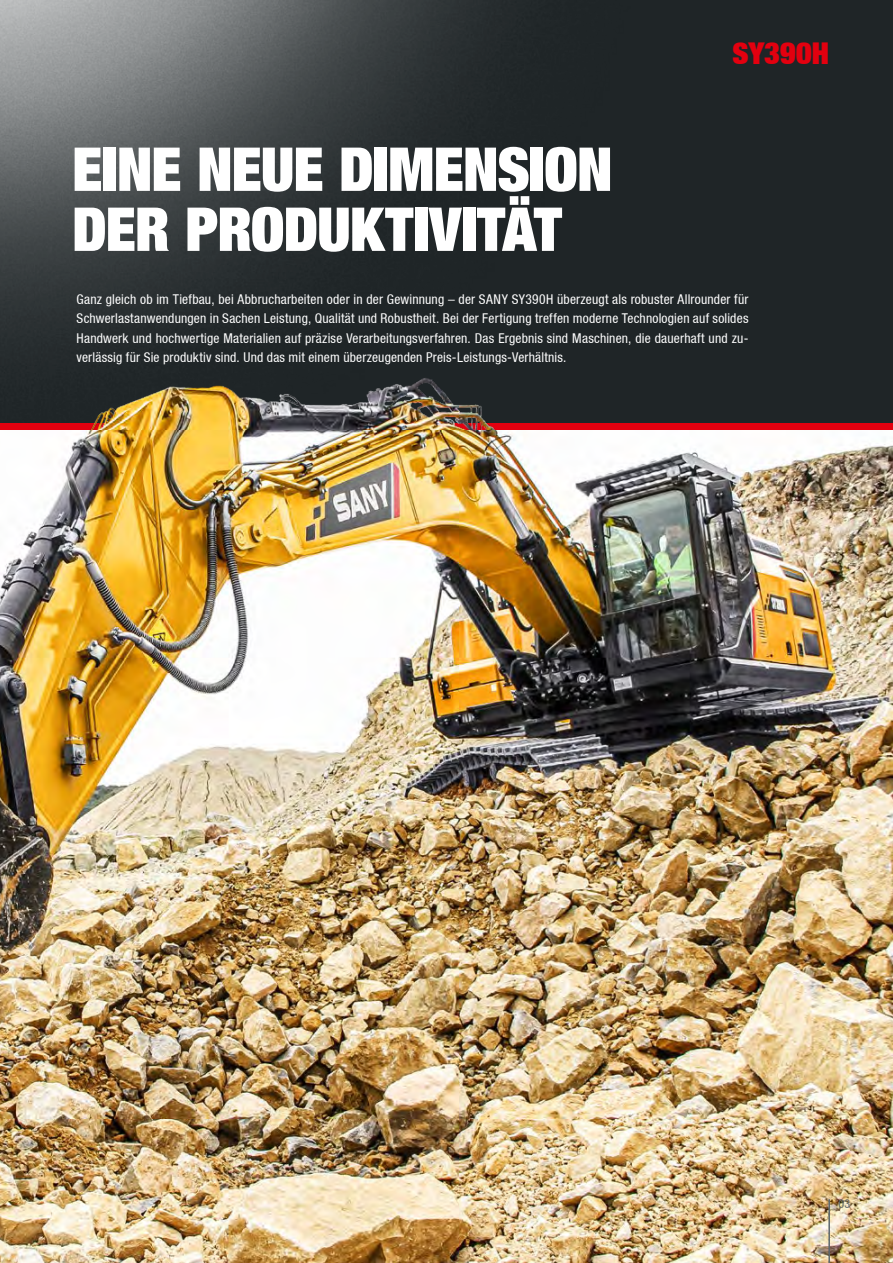
<style>
.page{position:relative;width:893px;height:1263px;background:#fff}
.page>*{position:absolute;margin:0;border:0;box-sizing:border-box;transform-origin:0 0}
.t1{font:900 60px/60px "Context Reprise Extra Black S Si Extra";letter-spacing:-.01em;color:#fff}
.t2{font:900 30px "Context Reprise Extra Black S Si Extra";letter-spacing:.005em;color:#e3000f}
.t3{font:13.5px/19.5px "Context Reprise Condensed S Si Condensed";letter-spacing:.015em;color:#fff;text-align:justify}
.t4{font:12px "Context Reprise Condensed S Si Condensed";color:#5d686d}
</style>
<div class="page">
<div style="left:0;top:0;width:893px;height:426px;background:#1f2527"></div>
<img style="left:0;top:0;width:488px;height:346px">
<img style="left:0;top:378px;width:893px;height:885px">
<img style="left:0;top:423px;width:893px;height:6px">
<hr style="left:828px;top:1199px;width:2px;height:64px;background:#5d686d">
<h1 class="t1" style="left:72px;top:138px;width:542px">EINE NEUE DIMENSION<br>DER PRODUKTIVITÄT</h1>
<h2 class="t2" style="left:733px;top:34px;width:98px">SY390H</h2>
<p class="t3" style="left:77px;top:289px;width:673px">Ganz gleich ob im Tiefbau, bei Abbrucharbeiten oder in der Gewinnung – der SANY SY390H überzeugt als robuster Allrounder für Schwerlastanwendungen in Sachen Leistung, Qualität und Robustheit. Bei der Fertigung treffen moderne Technologien auf solides Handwerk und hochwertige Materialien auf präzise Verarbeitungsverfahren. Das Ergebnis sind Maschinen, die dauerhaft und zu&shy;verlässig für Sie produktiv sind. Und das mit einem überzeugenden Preis-Leistungs-Verhältnis.</p>
<p class="t4" style="left:838px;top:1197px;width:13px">03</p>
</div>
